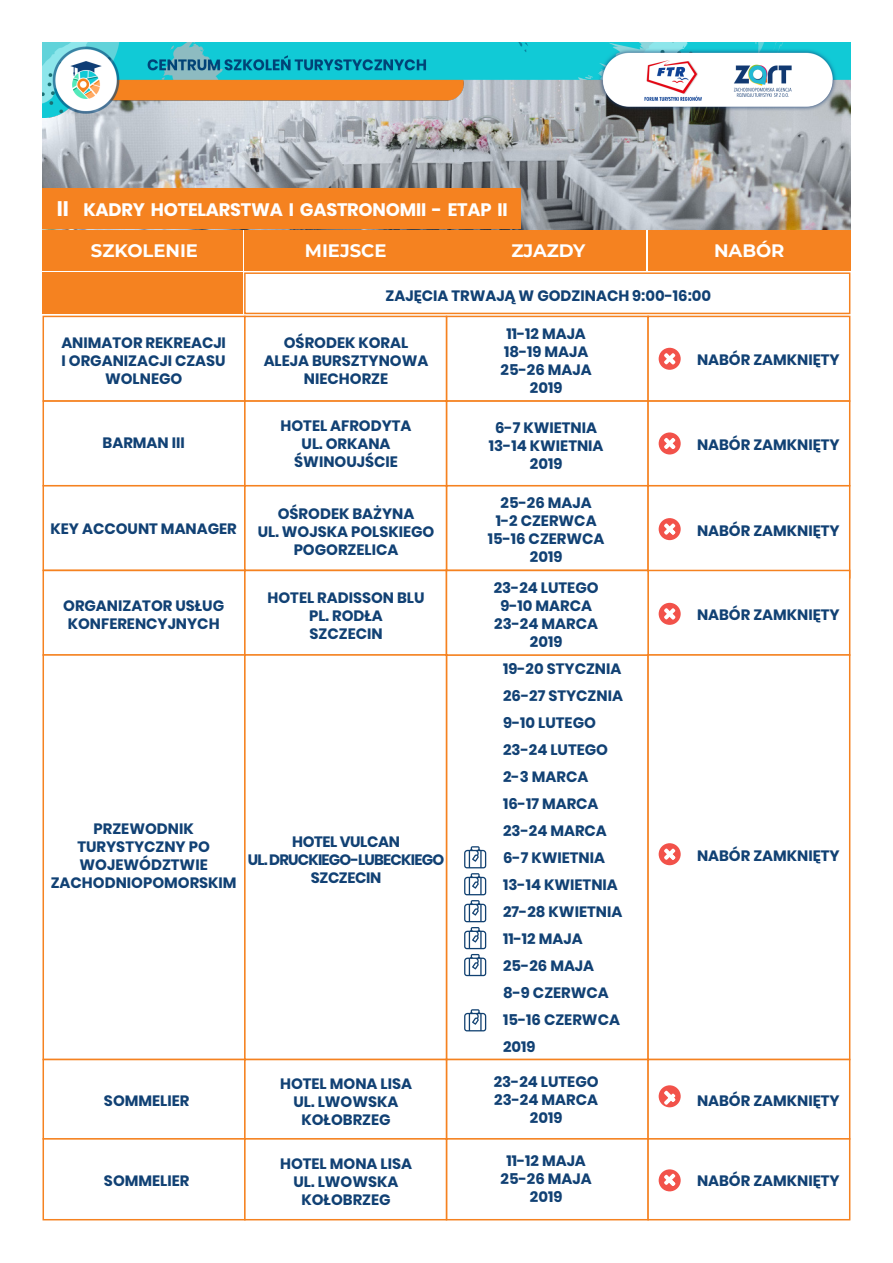
<style>
.page{position:relative;width:893px;height:1263px;background:#fff}
.page>*{position:absolute;margin:0;border:0;box-sizing:border-box;transform-origin:0 0}
.t1{font:700 21px "Poppins";color:#fff}
.t2{font:700 18px "Poppins";letter-spacing:-.01em;color:#fff}
.t3{font:700 18px "Montserrat";color:#fff}
.t4{font:700 15px/18px "Poppins";color:#114174;text-align:center}
.t5{font:700 15px/18px "Poppins";letter-spacing:-.05em;color:#114174;text-align:center}
</style>
<div class="page">
<div style="left:244px;top:272px;width:606px;height:42px;background:#fff;border:2px solid #f58220"></div>
<div style="left:43px;top:272px;width:200px;height:42px;background:#f58220"></div>
<div style="left:43px;top:229px;width:200px;height:42px;background:#f58220"></div>
<div style="left:244px;top:229px;width:200px;height:42px;background:#f58220"></div>
<div style="left:446px;top:229px;width:200px;height:42px;background:#f58220"></div>
<div style="left:648px;top:229px;width:202px;height:42px;background:#f58220"></div>
<img style="left:43px;top:118px;width:807px;height:111px">
<img style="left:43px;top:43px;width:807px;height:75px">
<div style="left:43px;top:188px;width:478px;height:41px;background:#f58220"></div>
<div style="left:43px;top:316px;width:203px;height:86px;background:#fff;border:2px solid #f58220"></div>
<div style="left:43px;top:400px;width:203px;height:86px;background:#fff;border:2px solid #f58220"></div>
<div style="left:43px;top:485px;width:203px;height:86px;background:#fff;border:2px solid #f58220"></div>
<div style="left:43px;top:570px;width:203px;height:86px;background:#fff;border:2px solid #f58220"></div>
<div style="left:43px;top:654px;width:203px;height:406px;background:#fff;border:2px solid #f58220"></div>
<div style="left:446px;top:316px;width:203px;height:86px;background:#fff;border:2px solid #f58220"></div>
<div style="left:446px;top:400px;width:203px;height:86px;background:#fff;border:2px solid #f58220"></div>
<div style="left:446px;top:485px;width:203px;height:86px;background:#fff;border:2px solid #f58220"></div>
<div style="left:244px;top:316px;width:203px;height:86px;background:#fff;border:2px solid #f58220"></div>
<div style="left:244px;top:400px;width:203px;height:86px;background:#fff;border:2px solid #f58220"></div>
<div style="left:244px;top:485px;width:203px;height:86px;background:#fff;border:2px solid #f58220"></div>
<div style="left:244px;top:570px;width:203px;height:86px;background:#fff;border:2px solid #f58220"></div>
<div style="left:244px;top:654px;width:203px;height:406px;background:#fff;border:2px solid #f58220"></div>
<div style="left:647px;top:316px;width:203px;height:86px;background:#fff;border:2px solid #f58220"></div>
<div style="left:647px;top:400px;width:203px;height:86px;background:#fff;border:2px solid #f58220"></div>
<div style="left:647px;top:485px;width:203px;height:94px;background:#fff;border:2px solid #f58220"></div>
<div style="left:647px;top:570px;width:203px;height:86px;background:#fff;border:2px solid #f58220"></div>
<div style="left:446px;top:570px;width:203px;height:86px;background:#fff;border:2px solid #f58220"></div>
<div style="left:647px;top:654px;width:203px;height:406px;background:#fff;border:2px solid #f58220"></div>
<div style="left:659px;top:348px;width:22px;height:22px;background:#f2524a;border-radius:50%"></div>
<svg style="left:664px;top:353px;width:11px;height:11px"></svg>
<div style="left:659px;top:432px;width:22px;height:22px;background:#f2524a;border-radius:50%"></div>
<svg style="left:664px;top:438px;width:11px;height:11px"></svg>
<div style="left:659px;top:518px;width:22px;height:22px;background:#f2524a;border-radius:50%"></div>
<svg style="left:664px;top:523px;width:11px;height:12px"></svg>
<div style="left:659px;top:603px;width:22px;height:22px;background:#f2524a;border-radius:50%"></div>
<svg style="left:664px;top:608px;width:11px;height:11px"></svg>
<div style="left:659px;top:843px;width:22px;height:22px;background:#f2524a;border-radius:50%"></div>
<svg style="left:664px;top:848px;width:11px;height:12px"></svg>
<svg style="left:464px;top:846px;width:22px;height:130px"></svg>
<svg style="left:464px;top:1009px;width:22px;height:22px"></svg>
<div style="left:43px;top:1059px;width:203px;height:81px;background:#fff;border:2px solid #f58220"></div>
<div style="left:43px;top:1138px;width:203px;height:82px;background:#fff;border:2px solid #f58220"></div>
<div style="left:446px;top:1059px;width:203px;height:81px;background:#fff;border:2px solid #f58220"></div>
<div style="left:446px;top:1138px;width:203px;height:82px;background:#fff;border:2px solid #f58220"></div>
<div style="left:244px;top:1059px;width:203px;height:81px;background:#fff;border:2px solid #f58220"></div>
<div style="left:244px;top:1138px;width:203px;height:82px;background:#fff;border:2px solid #f58220"></div>
<div style="left:647px;top:1059px;width:203px;height:81px;background:#fff;border:2px solid #f58220"></div>
<div style="left:647px;top:1138px;width:203px;height:82px;background:#fff;border:2px solid #f58220"></div>
<div style="left:659px;top:1085px;width:22px;height:22px;background:#f2524a;border-radius:50%"></div>
<svg style="left:664px;top:1090px;width:11px;height:15px"></svg>
<div style="left:659px;top:1169px;width:22px;height:22px;background:#f2524a;border-radius:50%"></div>
<svg style="left:664px;top:1173px;width:11px;height:13px"></svg>
<p class="t1" style="left:57px;top:196px;width:13px">II</p>
<p class="t2" style="left:83px;top:199px;width:426px">KADRY HOTELARSTWA I GASTRONOMII - ETAP II</p>
<p class="t3" style="left:714px;top:237px;width:72px">NABÓR</p>
<p class="t3" style="left:91px;top:237px;width:109px">SZKOLENIE</p>
<p class="t3" style="left:305px;top:237px;width:83px">MIEJSCE</p>
<p class="t3" style="left:511px;top:237px;width:75px">ZJAZDY</p>
<p class="t4" style="left:386px;top:286px;width:327px">ZAJĘCIA TRWAJĄ W GODZINACH 9:00-16:00</p>
<p class="t4" style="left:61px;top:334px;width:166px">ANIMATOR REKREACJI<br>I ORGANIZACJI CZASU<br>WOLNEGO</p>
<p class="t4" style="left:103px;top:434px;width:84px">BARMAN III</p>
<p class="t4" style="left:51px;top:520px;width:188px">KEY ACCOUNT MANAGER</p>
<p class="t4" style="left:63px;top:597px;width:163px">ORGANIZATOR USŁUG<br>KONFERENCYJNYCH</p>
<p class="t4" style="left:264px;top:334px;width:166px">OŚRODEK KORAL<br>ALEJA BURSZTYNOWA<br>NIECHORZE</p>
<p class="t4" style="left:281px;top:416px;width:133px">HOTEL AFRODYTA<br>UL. ORKANA<br>ŚWINOUJŚCIE</p>
<p class="t4" style="left:258px;top:504px;width:178px">OŚRODEK BAŻYNA<br>UL. WOJSKA POLSKIEGO<br>POGORZELICA</p>
<p class="t4" style="left:268px;top:589px;width:159px">HOTEL RADISSON BLU<br>PL. RODŁA<br>SZCZECIN</p>
<p class="t4" style="left:94px;top:820px;width:102px">PRZEWODNIK</p>
<p class="t4" style="left:77px;top:838px;width:134px">TURYSTYCZNY PO</p>
<p class="t4" style="left:80px;top:856px;width:130px">WOJEWÓDZTWIE</p>
<p class="t4" style="left:51px;top:874px;width:187px">ZACHODNIOPOMORSKIM</p>
<p class="t5" style="left:248px;top:832px;width:198px">HOTEL VULCAN<br>UL. DRUCKIEGO-LUBECKIEGO<br>SZCZECIN</p>
<p class="t4" style="left:501px;top:325px;width:93px">11-12 MAJA<br>18-19 MAJA<br>25-26 MAJA</p>
<p class="t4" style="left:530px;top:379px;width:34px">2019</p>
<p class="t4" style="left:489px;top:419px;width:116px">6-7 KWIETNIA<br>13-14 KWIETNIA</p>
<p class="t4" style="left:530px;top:455px;width:34px">2019</p>
<p class="t4" style="left:488px;top:493px;width:118px">25-26 MAJA<br>1-2 CZERWCA<br>15-16 CZERWCA</p>
<p class="t4" style="left:530px;top:547px;width:34px">2019</p>
<p class="t4" style="left:494px;top:579px;width:106px">23-24 LUTEGO<br>9-10 MARCA<br>23-24 MARCA</p>
<p class="t4" style="left:530px;top:633px;width:34px">2019</p>
<p class="t4" style="left:503px;top:656px;width:121px;line-height:27px;text-align:left">19-20 STYCZNIA<br>26-27 STYCZNIA<br>9-10 LUTEGO<br>23-24 LUTEGO<br>2-3 MARCA<br>16-17 MARCA<br>23-24 MARCA<br>6-7 KWIETNIA<br>13-14 KWIETNIA<br>27-28 KWIETNIA<br>11-12 MAJA<br>25-26 MAJA<br>8-9 CZERWCA<br>15-16 CZERWCA</p>
<p class="t4" style="left:503px;top:1038px;width:34px">2019</p>
<p class="t4" style="left:697px;top:351px;width:144px">NABÓR ZAMKNIĘTY</p>
<p class="t4" style="left:697px;top:436px;width:144px">NABÓR ZAMKNIĘTY</p>
<p class="t4" style="left:697px;top:521px;width:144px">NABÓR ZAMKNIĘTY</p>
<p class="t4" style="left:697px;top:606px;width:144px">NABÓR ZAMKNIĘTY</p>
<p class="t4" style="left:697px;top:846px;width:144px">NABÓR ZAMKNIĘTY</p>
<p class="t4" style="left:104px;top:1091px;width:87px">SOMMELIER</p>
<p class="t4" style="left:104px;top:1171px;width:87px">SOMMELIER</p>
<p class="t4" style="left:280px;top:1074px;width:133px">HOTEL MONA LISA<br>UL. LWOWSKA<br>KOŁOBRZEG</p>
<p class="t4" style="left:280px;top:1154px;width:133px">HOTEL MONA LISA<br>UL. LWOWSKA<br>KOŁOBRZEG</p>
<p class="t4" style="left:494px;top:1072px;width:106px;text-align:left">23-24 LUTEGO<br>23-24 MARCA</p>
<p class="t4" style="left:530px;top:1108px;width:34px">2019</p>
<p class="t4" style="left:501px;top:1152px;width:93px">11-12 MAJA<br>25-26 MAJA</p>
<p class="t4" style="left:530px;top:1188px;width:34px">2019</p>
<p class="t4" style="left:697px;top:1091px;width:144px">NABÓR ZAMKNIĘTY</p>
<p class="t4" style="left:697px;top:1171px;width:144px">NABÓR ZAMKNIĘTY</p>
</div>
